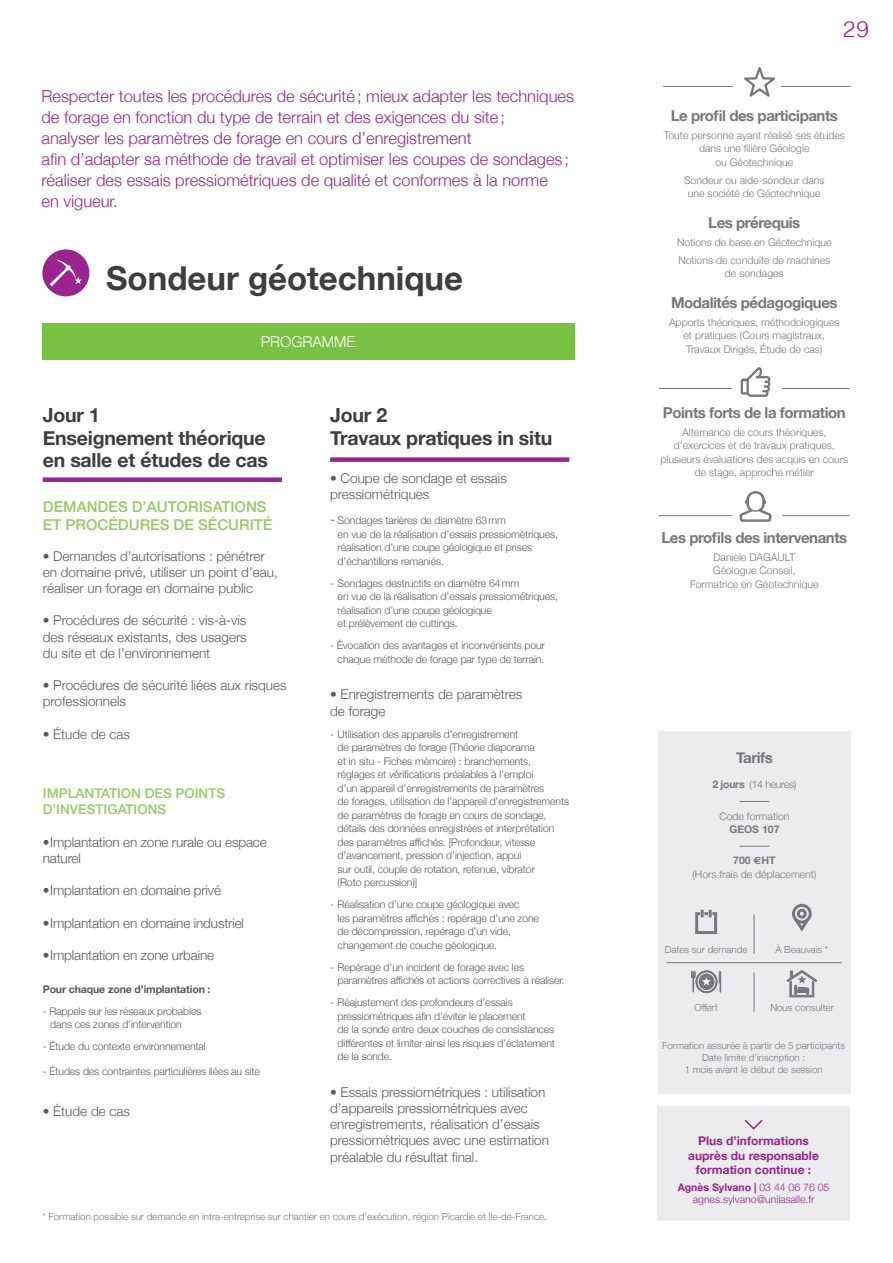
<style>
.page{position:relative;width:893px;height:1263px;background:#fff}
.page>*{position:absolute;margin:0;border:0;box-sizing:border-box;transform-origin:0 0}
.t1{font:700 33px "Helvetica Neue";color:#3e3e3f}
.t2{font:300 22.5px "Helvetica";color:#99248e}
.t3{font:700 19.5px/22.5px "Helvetica Neue";letter-spacing:-.01em;color:#3e3e3f}
.t4{font:300 16.5px/21px "Helvetica Neue";color:#99248e}
.t5{font:700 15px "Helvetica Neue";letter-spacing:-.03em;color:#76787b}
.t6{font:500 15px/18px "Helvetica Neue CE";letter-spacing:.005em;color:#94cb64}
.t7{font:300 15px "Helvetica Neue";color:#fff}
.t8{font:300 13.5px/16.2px "Helvetica Neue";color:#57585a}
.t9{font:500 13.5px/16.2px "Helvetica Neue CE";letter-spacing:.005em;color:#94cb64}
.t10{font:700 12px/14.4px "Helvetica Neue";color:#99248e;text-align:center}
.t11{font:300 10.5px/13.5px "Helvetica Neue";letter-spacing:-.01em;color:#57585a}
.t12{font:300 10.5px/13.5px "Helvetica Neue";color:#76787b;text-align:center}
.t13{font:300 10.5px/12.6px "Helvetica Neue";color:#99248e;text-align:center}
.t14{font:700 10.5px "Helvetica Neue";letter-spacing:-.01em;color:#57585a}
.t15{font:300 10.5px "Helvetica Neue";letter-spacing:-.03em;color:#76787b}
.t16{font:700 10.5px "Helvetica Neue";color:#76787b}
.t17{font:300 9.75px/11.7px "Helvetica Neue";color:#76787b;text-align:center}
.s1{font-size:13.5px}
.s2{font-weight:700}
.s3{font-family:"Euro Sans";font-weight:700}
</style>
<div class="page">
<div style="left:658px;top:731px;width:192px;height:363px;background:#ececee"></div>
<svg style="left:740px;top:801px;width:29px;height:1px"></svg>
<svg style="left:740px;top:846px;width:29px;height:1px"></svg>
<hr style="left:754px;top:972px;width:1px;height:40px;background:#76787b">
<hr style="left:666px;top:962px;width:176px;height:1px;background:#76787b">
<hr style="left:754px;top:914px;width:1px;height:40px;background:#76787b">
<svg style="left:695px;top:910px;width:23px;height:24px"></svg>
<div style="left:792px;top:904px;width:20px;height:19px;border:3px solid #76787b;border-radius:50%"></div>
<div style="left:797px;top:909px;width:10px;height:10px;border:3px solid #76787b;border-radius:50%"></div>
<svg style="left:792px;top:915px;width:20px;height:17px"></svg>
<svg style="left:787px;top:970px;width:30px;height:27px"></svg>
<svg style="left:691px;top:970px;width:30px;height:23px"></svg>
<hr style="left:663px;top:86px;width:70px;height:1px;background:#76787b">
<hr style="left:781px;top:86px;width:70px;height:1px;background:#76787b">
<svg style="left:744px;top:67px;width:31px;height:30px"></svg>
<hr style="left:659px;top:388px;width:73px;height:1px;background:#76787b">
<hr style="left:782px;top:388px;width:68px;height:1px;background:#76787b">
<svg style="left:741px;top:367px;width:29px;height:30px"></svg>
<hr style="left:659px;top:515px;width:73px;height:1px;background:#76787b">
<hr style="left:782px;top:515px;width:68px;height:1px;background:#76787b">
<svg style="left:739px;top:491px;width:33px;height:31px"></svg>
<div style="left:42px;top:249px;width:47px;height:47px;background:#99248e;border-radius:50%"></div>
<svg style="left:50px;top:260px;width:32px;height:26px"></svg>
<div style="left:42px;top:323px;width:533px;height:37px;background:#79c142"></div>
<div style="left:330px;top:457px;width:239px;height:5px;background:#99248e"></div>
<div style="left:43px;top:477px;width:239px;height:5px;background:#99248e"></div>
<div style="left:657px;top:1106px;width:193px;height:114px;background:#ececee"></div>
<svg style="left:744px;top:1119px;width:19px;height:11px"></svg>
<p class="t4" style="left:41px;top:84px;width:534px">Respecter toutes les procédures de sécurité; mieux adapter les techniques de forage en fonction du type de terrain et des exigences du site;<br>analyser les paramètres de forage en cours d’enregistrement<br>afin d’adapter sa méthode de travail et optimiser les coupes de sondages ; réaliser des essais pressiométriques de qualité et conformes à la norme<br>en vigueur.</p>
<h1 class="t1" style="left:106px;top:252px;width:358px">Sondeur géotechnique</h1>
<h3 class="t7" style="left:261px;top:330px;width:96px">PROGRAMME</h3>
<h3 class="t3" style="left:43px;top:404px;width:227px">Jour 1<br>Enseignement théorique en salle et études de cas</h3>
<h3 class="t6" style="left:43px;top:498px;width:231px">DEMANDES D’AUTORISATIONS<br>ET PROCÉDURES DE SÉCURITÉ</h3>
<p class="t8" style="left:43px;top:547px;width:237px">• Demandes d’autorisations : pénétrer en domaine privé, utiliser un point d’eau, réaliser un forage en domaine public</p>
<p class="t8" style="left:43px;top:611px;width:206px;text-align:justify">• Procédures de sécurité : vis-à-vis des réseaux existants, des usagers du site et de l’environnement</p>
<p class="t8" style="left:43px;top:676px;width:245px">• Procédures de sécurité liées aux risques professionnels</p>
<p class="t8" style="left:43px;top:725px;width:89px">• Étude de cas</p>
<p class="t9" style="left:43px;top:785px;width:184px">IMPLANTATION DES POINTS<br>D’INVESTIGATIONS</p>
<p class="t8" style="left:43px;top:833px;width:225px">•Implantation en zone rurale ou espace naturel</p>
<p class="t8" style="left:43px;top:881px;width:180px">•Implantation en domaine privé</p>
<p class="t8" style="left:43px;top:914px;width:203px">•Implantation en domaine industriel</p>
<p class="t8" style="left:43px;top:946px;width:173px">•Implantation en zone urbaine</p>
<p class="t14" style="left:43px;top:981px;width:169px">Pour chaque zone d’implantation :</p>
<p class="t11" style="left:50px;top:1003px;width:153px;text-indent:-7px">- Rappels sur les réseaux probables dans ces zones d’intervention</p>
<p class="t11" style="left:43px;top:1039px;width:165px">- Étude du contexte environnemental</p>
<p class="t11" style="left:43px;top:1064px;width:219px">- Études des contraintes particulières liées au site</p>
<p class="t8" style="left:43px;top:1102px;width:89px">• Étude de cas</p>
<h3 class="t3" style="left:330px;top:404px;width:224px">Jour 2<br>Travaux pratiques in situ</h3>
<p class="t8" style="left:330px;top:469px;width:178px">• Coupe de sondage et essais pressiométriques</p>
<p class="t11" style="left:338px;top:513px;width:222px;text-indent:-7px"><span class="s1">-</span> Sondages tarières de diamètre 63mm<br>en vue de la réalisation d’essais pressiométriques, réalisation d’une coupe géologique et prises d’échantillons remaniés.</p>
<p class="t11" style="left:338px;top:575px;width:222px;text-indent:-7px">- Sondages destructifs en diamètre 64mm<br>en vue de la réalisation d’essais pressiométriques, réalisation d’une coupe géologique<br>et prélèvement de cuttings.</p>
<p class="t11" style="left:330px;top:638px;width:216px;text-align:right">- Évocation des avantages et inconvénients pour chaque méthode de forage par type de terrain.</p>
<p class="t8" style="left:330px;top:685px;width:194px">• Enregistrements de paramètres de forage</p>
<p class="t11" style="left:338px;top:726px;width:233px;text-indent:-7px">- Utilisation des appareils d’enregistrement<br>de paramètres de forage (Théorie diaporama<br>et in situ - Fiches mémoire) : branchements, réglages et vérifications préalables à l’emploi<br>d’un appareil d’enregistrements de paramètres<br>de forages, utilisation de l’appareil d’enregistrements de paramètres de forage en cours de sondage, détails des données enregistrées et interprétation des paramètres affichés. [Profondeur, vitesse d’avancement, pression d’injection, appui<br>sur outil, couple de rotation, retenue, vibrator<br>(Roto percussion)]</p>
<p class="t11" style="left:338px;top:897px;width:203px;text-indent:-7px">- Réalisation d’une coupe géologique avec<br>les paramètres affichés : repérage d’une zone de décompression, repérage d’un vide, changement de couche géologique.</p>
<p class="t11" style="left:338px;top:959px;width:228px;text-indent:-7px">- Repérage d’un incident de forage avec les paramètres affichés et actions correctives à réaliser.</p>
<p class="t11" style="left:338px;top:995px;width:219px;text-indent:-7px">- Réajustement des profondeurs d’essais pressiométriques afin d’éviter le placement<br>de la sonde entre deux couches de consistances différentes et limiter ainsi les risques d’éclatement de la sonde.</p>
<p class="t8" style="left:330px;top:1083px;width:220px">• Essais pressiométriques : utilisation d’appareils pressiométriques avec enregistrements, réalisation d’essais pressiométriques avec une estimation préalable du résultat final.</p>
<p class="t17" style="left:43px;top:1210px;width:506px">* Formation possible sur demande en intra-entreprise sur chantier en cours d’exécution, région Picardie et Ile-de-France.</p>
<h2 class="t2" style="left:843px;top:10px;width:27px">29</h2>
<h3 class="t5" style="left:671px;top:104px;width:169px">Le profil des participants</h3>
<p class="t12" style="left:664px;top:128px;width:183px">Toute personne ayant réalisé ses études dans une filière Géologie<br>ou Géotechnique</p>
<p class="t12" style="left:684px;top:172px;width:142px">Sondeur ou aide-sondeur dans une société de Géotechnique</p>
<h3 class="t5" style="left:708px;top:211px;width:94px">Les prérequis</h3>
<p class="t12" style="left:677px;top:232px;width:156px;line-height:17.7px;text-align:left">Notions de base en Géotechnique<br>Notions de conduite de machines</p>
<p class="t12" style="left:725px;top:266px;width:60px">de sondages</p>
<h3 class="t5" style="left:671px;top:291px;width:168px">Modalités pédagogiques</h3>
<p class="t12" style="left:669px;top:314px;width:172px">Apports théoriques, méthodologiques et pratiques (Cours magistraux,<br>Travaux Dirigés, Étude de cas)</p>
<h3 class="t5" style="left:663px;top:401px;width:184px">Points forts de la formation</h3>
<p class="t12" style="left:661px;top:425px;width:189px">Alternance de cours théoriques, d’exercices et de travaux pratiques, plusieurs évaluations des acquis en cours de stage, approche métier</p>
<h3 class="t5" style="left:661px;top:526px;width:187px">Les profils des intervenants</h3>
<p class="t12" style="left:690px;top:549px;width:130px">Danièle DAGAULT<br>Géologue Conseil,<br>Formatrice en Géotechnique</p>
<h3 class="t5" style="left:736px;top:746px;width:38px">Tarifs</h3>
<p class="t15" style="left:712px;top:776px;width:85px"><span class="s2">2 jours</span> (14 heures)</p>
<p class="t12" style="left:719px;top:808px;width:72px">Code formation</p>
<p class="t16" style="left:729px;top:821px;width:52px">GEOS 107</p>
<p class="t12" style="left:692px;top:853px;width:126px"><span class="s2">700</span> <span class="s3">e</span><span class="s2">HT<br></span>(Hors frais de déplacement)</p>
<p class="t17" style="left:665px;top:942px;width:84px">Dates sur demande</p>
<p class="t17" style="left:775px;top:942px;width:54px">À Beauvais *</p>
<p class="t17" style="left:694px;top:1001px;width:25px">Offert</p>
<p class="t17" style="left:770px;top:1001px;width:65px">Nous consulter</p>
<p class="t17" style="left:662px;top:1039px;width:184px">Formation assurée à partir de 5 participants<br>Date limite d’inscription :<br>1 mois avant le début de session</p>
<p class="t10" style="left:688px;top:1134px;width:132px">Plus d’informations auprès du responsable formation continue :</p>
<p class="t13" style="left:678px;top:1180px;width:153px"><span class="s2">Agnès Sylvano |</span> 03 44 06 76 05 agnes.sylvano@unilasalle.fr</p>
</div>
